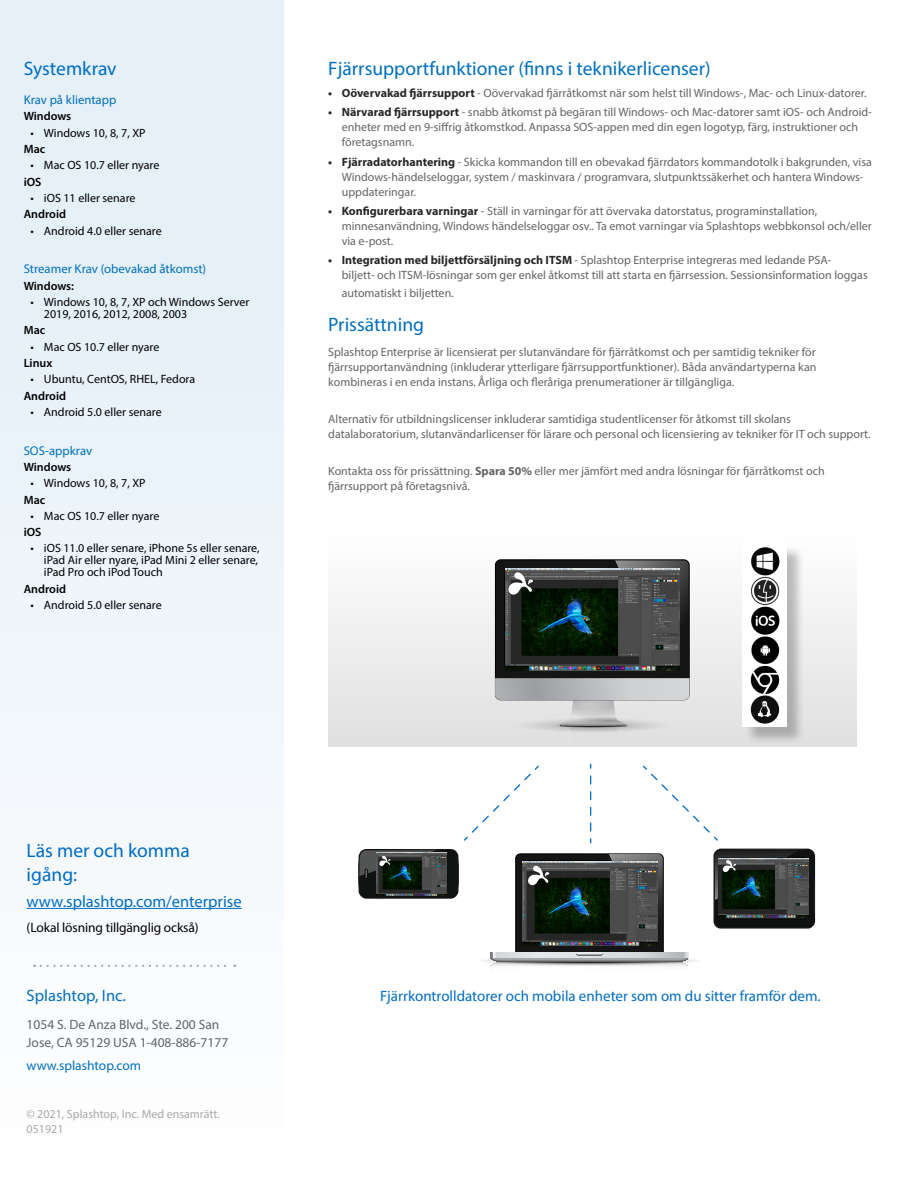
<style>
.page{position:relative;width:918px;height:1188px;background:#fff}
.page>*{position:absolute;margin:0;border:0;box-sizing:border-box;transform-origin:0 0}
.t1{font:19.5px "Myriad Pro";color:#0070be}
.t2{font:19.5px/24px "Myriad Pro";color:#006dc6}
.t3{font:16.5px "Myriad Pro";color:#006dc6}
.t4{font:16.5px "Myriad Pro";color:#0070be}
.t5{font:15px "Myriad Pro";color:#006dc6}
.t6{font:13.5px/18px "Myriad Pro";color:#636466}
.t7{font:13.5px "Myriad Pro";letter-spacing:-.01em;color:#000}
.t8{font:13.5px "Myriad Pro";color:#0070be}
.t9{font:12.75px "Myriad Pro";color:#0070be}
.t10{font:12px/15px "Myriad Pro";color:#636466}
.t11{font:12px/12px "Myriad Pro";color:#000}
.t12{font:600 12px "Myriad Pro";color:#000}
.t13{font:12px/15px "Myriad Pro";color:#a7a9ac}
.s1{font-weight:700;color:#292829}
.s2{font-weight:700}
</style>
<div class="page">
<div style="left:0;top:0;width:284px;height:1188px;background:linear-gradient(to bottom,#e1edf8,#fefefe)"></div>
<div style="left:328px;top:536px;width:528px;height:211px;background:linear-gradient(to bottom,#fefefe,#e0e0e0)"></div>
<svg style="left:590px;top:764px;width:1px;height:67px"></svg>
<svg style="left:495px;top:559px;width:195px;height:188px;background:#696f6d"></svg>
<svg style="left:484px;top:853px;width:212px;height:113px"></svg>
<img style="left:714px;top:849px;width:100px;height:79px">
<svg style="left:358px;top:849px;width:101px;height:50px;background:#323936"></svg>
<svg style="left:463px;top:765px;width:76px;height:76px"></svg>
<svg style="left:643px;top:765px;width:75px;height:76px"></svg>
<hr style="left:27px;top:908px;width:215px;height:1px;background:#006dc6">
<svg style="left:41px;top:965px;width:194px;height:2px"></svg>
<div style="left:745px;top:545px;width:60px;height:200px;background:#000;opacity:.25"></div>
<img style="left:742px;top:543px;width:45px;height:183px">
<h1 class="t2" style="left:24px;top:57px;width:94px">Systemkrav</h1>
<p class="t9" style="left:24px;top:92px;width:94px">Krav på klientapp</p>
<p class="t12" style="left:24px;top:109px;width:49px">Windows</p>
<p class="t11" style="left:30px;top:127px;width:117px">• Windows 10, 8, 7, XP</p>
<p class="t12" style="left:24px;top:141px;width:23px">Mac</p>
<p class="t11" style="left:30px;top:159px;width:131px">• Mac OS 10.7 eller nyare</p>
<p class="t12" style="left:24px;top:174px;width:19px">iOS</p>
<p class="t11" style="left:30px;top:192px;width:107px">• iOS 11 eller senare</p>
<p class="t12" style="left:24px;top:207px;width:44px">Android</p>
<p class="t11" style="left:30px;top:225px;width:133px">• Android 4.0 eller senare</p>
<p class="t9" style="left:24px;top:261px;width:184px">Streamer Krav (obevakad åtkomst)</p>
<p class="t12" style="left:24px;top:278px;width:52px">Windows:</p>
<p class="t11" style="left:44px;top:296px;width:207px;text-indent:-14px">• Windows 10, 8, 7, XP och Windows Server<br>2019, 2016, 2012, 2008, 2003</p>
<p class="t12" style="left:24px;top:323px;width:23px">Mac</p>
<p class="t11" style="left:30px;top:340px;width:131px">• Mac OS 10.7 eller nyare</p>
<p class="t12" style="left:24px;top:355px;width:30px">Linux</p>
<p class="t11" style="left:30px;top:373px;width:166px">• Ubuntu, CentOS, RHEL, Fedora</p>
<p class="t12" style="left:24px;top:388px;width:44px">Android</p>
<p class="t11" style="left:30px;top:406px;width:133px">• Android 5.0 eller senare</p>
<p class="t9" style="left:24px;top:442px;width:70px">SOS-appkrav</p>
<p class="t12" style="left:24px;top:459px;width:49px">Windows</p>
<p class="t11" style="left:30px;top:477px;width:117px">• Windows 10, 8, 7, XP</p>
<p class="t12" style="left:24px;top:492px;width:23px">Mac</p>
<p class="t11" style="left:30px;top:510px;width:131px">• Mac OS 10.7 eller nyare</p>
<p class="t12" style="left:24px;top:525px;width:19px">iOS</p>
<p class="t11" style="left:44px;top:542px;width:217px;text-indent:-14px">• iOS 11.0 eller senare, iPhone 5s eller senare, iPad Air eller nyare, iPad Mini 2 eller senare, iPad Pro och iPod Touch</p>
<p class="t12" style="left:24px;top:581px;width:44px">Android</p>
<p class="t11" style="left:30px;top:599px;width:133px">• Android 5.0 eller senare</p>
<h1 class="t1" style="left:328px;top:57px;width:384px">Fjärrsupportfunktioner (finns i teknikerlicenser)</h1>
<p class="t10" style="left:328px;top:85px;width:540px"><span class="s1">• Oövervakad fjärrsupport</span> - Oövervakad fjärråtkomst när som helst till Windows-, Mac- och Linux-datorer.</p>
<p class="t10" style="left:342px;top:105px;width:532px;text-indent:-14px"><span class="s1">• Närvarad fjärrsupport</span> - snabb åtkomst på begäran till Windows- och Mac-datorer samt iOS- och Android&shy;enheter med en 9-siffrig åtkomstkod. Anpassa SOS-appen med din egen logotyp, färg, instruktioner och företagsnamn.</p>
<p class="t10" style="left:342px;top:154px;width:532px;text-indent:-14px"><span class="s1">• Fjärradatorhantering</span> - Skicka kommandon till en obevakad fjärrdators kommandotolk i bakgrunden, visa<br>Windows-händelseloggar, system / maskinvara / programvara, slutpunktssäkerhet och hantera Windows&shy;uppdateringar.</p>
<p class="t10" style="left:342px;top:203px;width:532px;text-indent:-14px"><span class="s1">• Konfigurerbara varningar</span> - Ställ in varningar för att övervaka datorstatus, programinstallation, minnesanvändning, Windows händelseloggar osv.. Ta emot varningar via Splashtops webbkonsol och/eller via e-post.</p>
<p class="t10" style="left:342px;top:253px;width:528px;text-indent:-14px"><span class="s1">• Integration med biljettförsäljning och ITSM</span> - Splashtop Enterprise integreras med ledande PSA-<br>biljett- och ITSM-lösningar som ger enkel åtkomst till att starta en fjärrsession. Sessionsinformation loggas</p>
<p class="t10" style="left:342px;top:286px;width:114px">automatiskt i biljetten.</p>
<h1 class="t1" style="left:328px;top:312px;width:97px">Prissättning</h1>
<p class="t10" style="left:328px;top:345px;width:490px;text-align:justify">Splashtop Enterprise är licensierat per slutanvändare för fjärråtkomst och per samtidig tekniker för fjärrsupportanvändning (inkluderar ytterligare fjärrsupportfunktioner). Båda användartyperna kan kombineras i en enda instans. Årliga och fleråriga prenumerationer är tillgängliga.</p>
<p class="t10" style="left:328px;top:411px;width:544px">Alternativ för utbildningslicenser inkluderar samtidiga studentlicenser för åtkomst till skolans datalaboratorium, slutanvändarlicenser för lärare och personal och licensiering av tekniker för IT och support.</p>
<p class="t10" style="left:328px;top:463px;width:498px">Kontakta oss för prissättning. <span class="s2">Spara 50%</span> eller mer jämfört med andra lösningar för fjärråtkomst och fjärrsupport på företagsnivå.</p>
<h1 class="t2" style="left:27px;top:839px;width:165px">Läs mer och komma igång:</h1>
<h2 class="t3" style="left:27px;top:891px;width:217px">www.splashtop.com/enterprise</h2>
<p class="t7" style="left:27px;top:919px;width:174px">(Lokal lösning tillgänglig också)</p>
<h2 class="t4" style="left:27px;top:985px;width:101px">Splashtop, Inc.</h2>
<p class="t6" style="left:27px;top:1016px;width:203px">1054 S. De Anza Blvd., Ste. 200 San<br>Jose, CA 95129 USA 1-408-886-7177</p>
<p class="t8" style="left:27px;top:1057px;width:116px">www.splashtop.com</p>
<p class="t13" style="left:27px;top:1107px;width:195px">© 2021, Splashtop, Inc. Med ensamrätt.<br>051921</p>
<p class="t5" style="left:380px;top:987px;width:442px">Fjärrkontrolldatorer och mobila enheter som om du sitter framför dem.</p>
</div>
